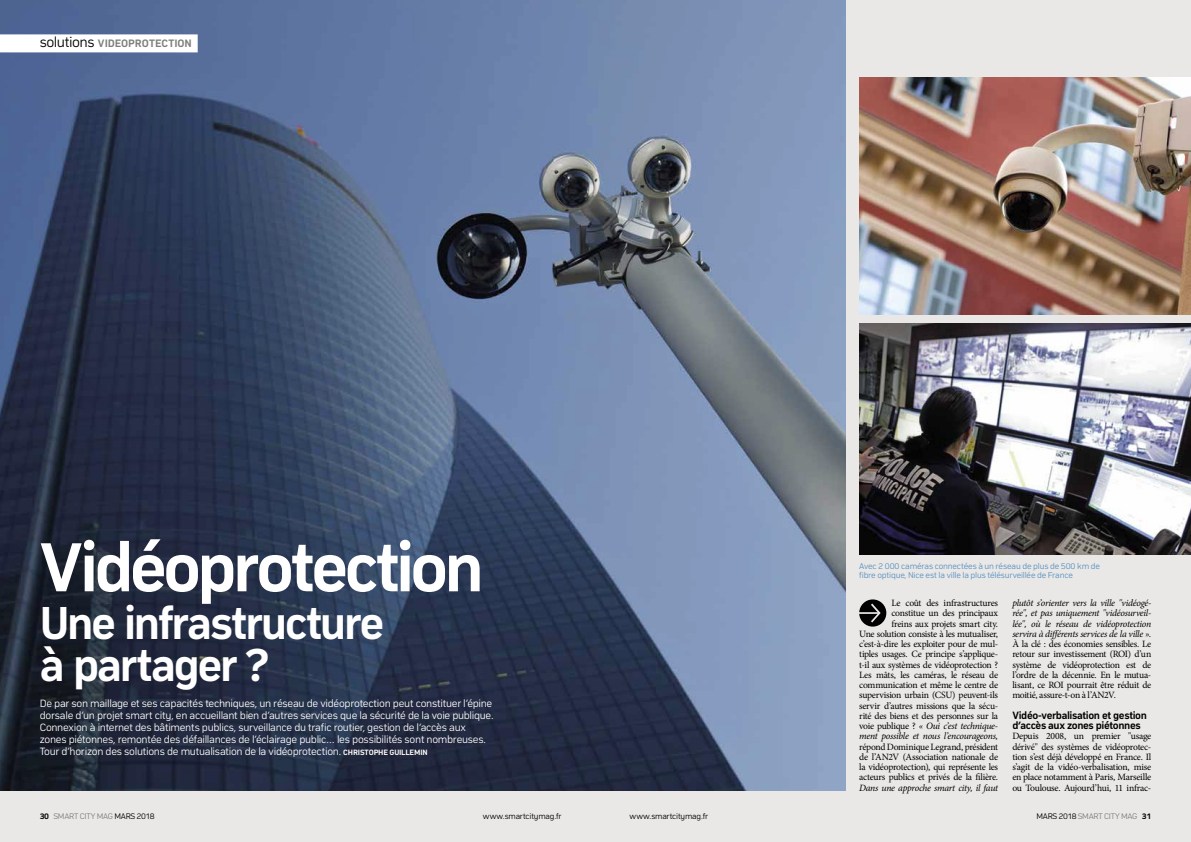
<style>
.page{position:relative;width:1191px;height:842px;background:#fff}
.page>*{position:absolute;margin:0;border:0;box-sizing:border-box;transform-origin:0 0}
.t1{font:700 72px "Compasse";letter-spacing:-.06em;color:#fff}
.t2{font:700 48px/42px "Compasse";letter-spacing:-.05em;color:#fff}
.t3{font:700 11.2px "Compasse";letter-spacing:-.005em;color:#7f7e7c}
.t4{font:300 11px/12px "Compasse";letter-spacing:-.025em;color:#fff}
.t5{font:700 11px/10.3px "Compasse";letter-spacing:-.035em;color:#000}
.t6{font:9.6px/10.2px "Minion Pro";letter-spacing:-.03em;color:#000;text-align:justify}
.t7{font:italic 9.6px/10.3px "Minion Pro";letter-spacing:-.025em;color:#000;text-align:justify}
.t8{font:300 8.8px/9px "Compasse";letter-spacing:-.02em;color:#568fc0}
.t9{font:300 8.5px "Compasse";letter-spacing:-.02em;color:#000}
.t10{font:300 8.5px "Compasse";letter-spacing:-.025em;color:#7f7e7c}
.s1{font-weight:300;font-size:15px;color:#000}
.s2{font-weight:700;font-size:8px}
.s3{font-style:italic}
.s4{font-weight:700;color:#000}
.s5{color:#000}
.s6{color:#7f7e7c}
</style>
<div class="page">
<div style="left:0;top:0;width:595px;height:842px;background:#eae8e6"></div>
<div style="left:595px;top:0;width:596px;height:842px;background:#eae8e6"></div>
<img style="left:0;top:0;width:845px;height:791px">
<svg style="left:859px;top:599px;width:27px;height:28px"></svg>
<img style="left:859px;top:78px;width:332px;height:236px">
<img style="left:859px;top:324px;width:332px;height:230px">
<div style="left:0;top:34px;width:198px;height:18px;background:#fff"></div>
<p class="t3" style="left:40px;top:37px;width:154px"><span class="s1">solutions</span> VIDEOPROTECTION</p>
<h1 class="t1" style="left:40px;top:526px;width:446px">Vidéoprotection</h1>
<h2 class="t2" style="left:40px;top:601px;width:346px">Une infrastructure à partager ?</h2>
<p class="t4" style="left:40px;top:697px;width:455px">De par son maillage et ses capacités techniques, un réseau de vidéoprotection peut constituer l’épine dorsale d’un projet smart city, en accueillant bien d’autres services que la sécurité de la voie publique.<br>Connexion à internet des bâtiments publics, surveillance du trafic routier, gestion de l’accès aux zones piétonnes, remontée des défaillances de l’éclairage public… les possibilités sont nombreuses.<br>Tour d’horizon des solutions de mutualisation de la vidéoprotection. <span class="s2">CHRISTOPHE GUILLEMIN</span></p>
<p class="t8" style="left:859px;top:562px;width:242px">Avec 2 000 caméras connectées à un réseau de plus de 500 km de fibre optique, Nice est la ville la plus télésurveillée de France</p>
<p class="t6" style="left:859px;top:598px;width:140px;text-align:right">Le coût des infrastructures constitue un des principaux<br>freins aux projets smart city.<br>Une solution consiste à les mutualiser, c’est-à-dire les exploiter pour de mul&shy;tiples usages. Ce principe s’applique&shy;t-il aux systèmes de vidéoprotection ?<br>Les mâts, les caméras, le réseau de communication et même le centre de supervision urbain (CSU) peuvent-ils servir d’autres missions que la sécu&shy;rité des biens et des personnes sur la voie publique ? <span class="s3">« Oui c’est technique&shy;ment possible et nous l’encourageons,</span></p>
<p class="t6" style="left:859px;top:741px;width:140px">répond Dominique Legrand, président de l’AN2V (Association nationale de la vidéoprotection), qui représente les acteurs publics et privés de la filière.</p>
<p class="t7" style="left:859px;top:782px;width:140px">Dans une approche smart city, il faut</p>
<p class="t7" style="left:1012px;top:598px;width:140px">plutôt s’orienter vers la ville "vidéogé&shy;rée", et pas uniquement "vidéosurveil&shy;lée", où le réseau de vidéoprotection servira à différents services de la ville ».</p>
<p class="t6" style="left:1012px;top:639px;width:140px">À la clé : des économies sensibles. Le retour sur investissement (ROI) d’un système de vidéoprotection est de l’ordre de la décennie. En le mutua&shy;lisant, ce ROI pourrait être réduit de moitié, assure-t-on à l’AN2V.</p>
<p class="t5" style="left:1012px;top:710px;width:136px">Vidéo-verbalisation et gestion d’accès aux zones piétonnes</p>
<p class="t6" style="left:1012px;top:731px;width:140px">Depuis 2008, un premier "usage dérivé" des systèmes de vidéoprotec&shy;tion s’est déjà développé en France. Il s’agit de la vidéo-verbalisation, mise en place notamment à Paris, Marseille ou Toulouse. Aujourd’hui, 11 infrac-</p>
<p class="t10" style="left:40px;top:811px;width:20px"><span class="s4">30</span> SMAR</p>
<p class="t10" style="left:74px;top:811px;width:82px">T CITY MAG <span class="s5">mars 2018</span></p>
<p class="t9" style="left:483px;top:811px;width:80px">www.smartcitymag.fr</p>
<p class="t9" style="left:629px;top:811px;width:80px">www.smartcitymag.fr</p>
<p class="t9" style="left:1036px;top:811px;width:48px">mars 2018 <span class="s6">SMAR</span></p>
<p class="t10" style="left:1098px;top:811px;width:54px">T CITY MAG <span class="s4">31</span></p>
</div>
